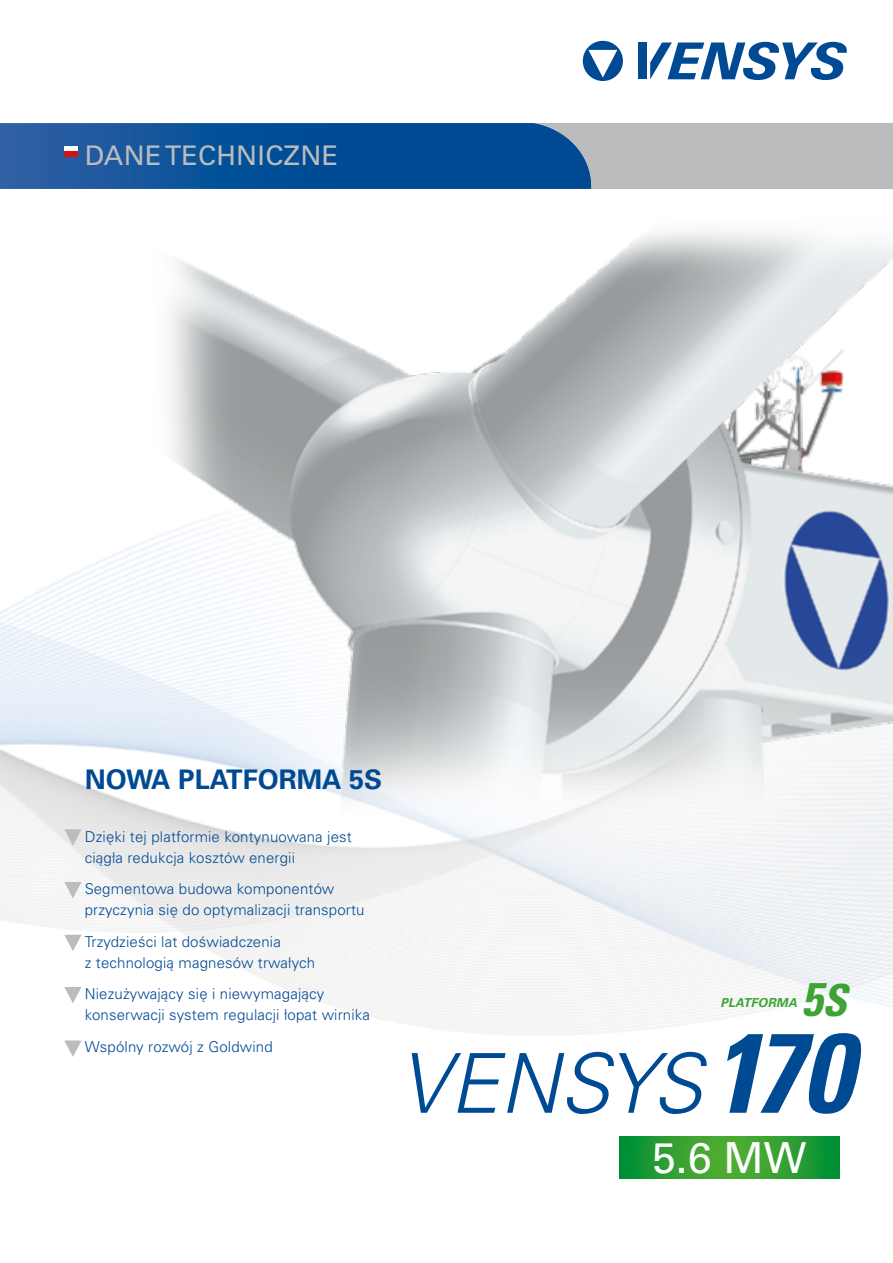
<style>
.page{position:relative;width:893px;height:1263px;background:#fff}
.page>*{position:absolute;margin:0;border:0;box-sizing:border-box;transform-origin:0 0}
.t1{font:italic 300 82.65px "Univers";color:#004a93}
.t2{font:italic 700 condensed 47.1px "Univers";color:#3da434}
.t3{font:42.75px "Univers";color:#fff}
.t4{font:700 27px "Univers";color:#004a93}
.t5{font:27px "Univers";letter-spacing:.01em;color:#bbbcbd}
.t6{font:300 15px/21px "Univers LT Pro 45";letter-spacing:.01em;color:#004a93}
.t7{font:italic 700 12.3px "Univers";letter-spacing:.02em;color:#3da434}
.s1{font-size:44.25px}
.s2{font-weight:700;font-stretch:condensed;font-size:112.65px}
</style>
<div class="page">
<img style="left:309px;top:997px;width:584px;height:182px">
<img style="left:0;top:40px;width:893px;height:957px">
<div style="left:0;top:123px;width:893px;height:66px;background:#bbbcbd"></div>
<img style="left:0;top:123px;width:591px;height:66px">
<svg style="left:583px;top:41px;width:40px;height:40px"></svg>
<div style="left:639px;top:43px;width:8px;height:36px;background:#004a93"></div>
<svg style="left:650px;top:42px;width:197px;height:38px"></svg>
<svg style="left:619px;top:1137px;width:220px;height:41px;background:#2d9f32"></svg>
<svg style="left:64px;top:829px;width:18px;height:17px"></svg>
<svg style="left:64px;top:935px;width:18px;height:16px"></svg>
<svg style="left:64px;top:987px;width:18px;height:16px"></svg>
<svg style="left:64px;top:1040px;width:18px;height:17px"></svg>
<svg style="left:64px;top:882px;width:18px;height:16px"></svg>
<div style="left:64px;top:146px;width:14px;height:5px;background:#fff"></div>
<div style="left:64px;top:151px;width:14px;height:6px;background:#cd1316"></div>
<h3 class="t5" style="left:85px;top:140px;width:255px">DANE TECHNICZNE</h3>
<h3 class="t4" style="left:85px;top:764px;width:299px">NOWA PLATFORMA 5S</h3>
<p class="t6" style="left:85px;top:826px;width:269px">Dzięki tej platformie kontynuowana jest ciągła redukcja kosztów energii</p>
<p class="t6" style="left:85px;top:878px;width:281px">Segmentowa budowa komponentów przyczynia się do optymalizacji transportu</p>
<p class="t6" style="left:85px;top:931px;width:232px">Trzydzieści lat doświadczenia<br>z technologią magnesów trwałych</p>
<p class="t6" style="left:85px;top:983px;width:287px">Niezużywający się i niewymagający konserwacji system regulacji łopat wirnika</p>
<p class="t6" style="left:85px;top:1036px;width:190px">Wspólny rozwój z Goldwind</p>
<h2 class="t2" style="left:801px;top:970px;width:47px">5<span class="s1">S</span></h2>
<p class="t7" style="left:720px;top:995px;width:78px">PLATFORMA</p>
<h1 class="t1" style="left:398px;top:1034px;width:454px">VENSYS <span class="s2">170</span></h1>
<h3 class="t3" style="left:652px;top:1132px;width:156px">5.6 MW</h3>
</div>
